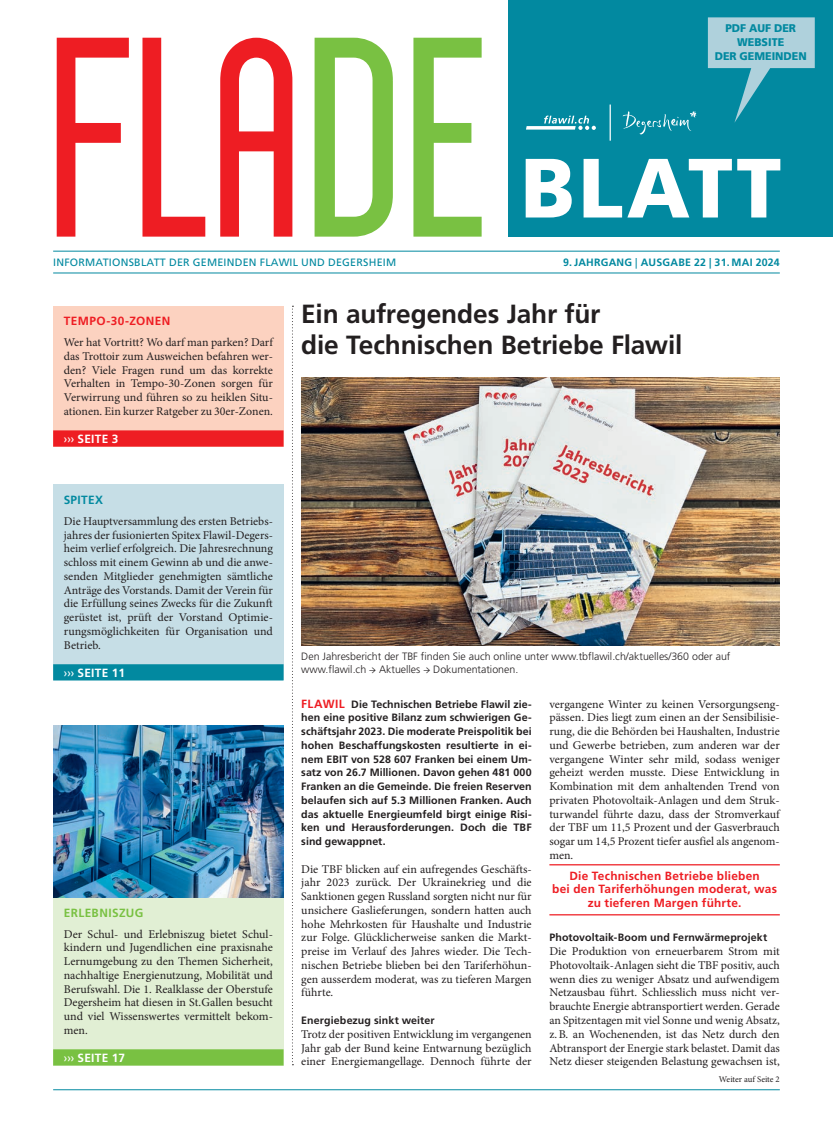
<style>
.page{position:relative;width:833px;height:1134px;background:#fff}
.page>*{position:absolute;margin:0;border:0;box-sizing:border-box;transform-origin:0 0}
.t1{font:284.12px "Sigward";color:#ee1d23;scale:.94 1}
.t2{font:900 84px "Frutiger LT Std";letter-spacing:.04em;color:#fff}
.t3{font:700 26.25px/31.2px "Frutiger LT Std";letter-spacing:-.005em;color:#231f20}
.t4{font:11.88px/13.8px "Minion Pro";color:#231f20;text-align:justify}
.t5{font:700 11.88px/13.8px "Frutiger LT Std";letter-spacing:.02em;color:#ee1d23;text-align:center}
.t6{font:700 11.88px "Frutiger LT Std";letter-spacing:.02em;color:#fff}
.t7{font:700 11.88px "Frutiger LT Std";letter-spacing:.03em;color:#79c142}
.t8{font:700 11.88px "Frutiger LT Std";letter-spacing:.025em;color:#0289a0}
.t9{font:900 11.12px/13.9px "Frutiger LT Std";color:#0289a0;text-align:center;scale:.96 1}
.t10{font:700 10.62px/13.8px "Frutiger LT Std";letter-spacing:.01em;color:#231f20;text-align:justify}
.t11{font:300 10.62px/13.8px "Frutiger LT Std";color:#231f20}
.t12{font:10.62px "Frutiger LT Std";letter-spacing:.02em;color:#0289a0}
.t13{font:700 10.62px "Frutiger LT Std";letter-spacing:.02em;color:#0289a0}
.t14{font:8.75px "Minion Pro";letter-spacing:-.005em;color:#231f20}
.s1{color:#79c142}
.s2{font-weight:400}
.s3{font-family:"Minion Pro";font-weight:400}
.s4{font-size:11.88px;color:#ee1d23}
</style>
<div class="page">
<hr style="left:53px;top:251px;width:727px;height:1px;background:#0289a0">
<hr style="left:53px;top:272px;width:727px;height:1px;background:#0289a0">
<div style="left:508px;top:0;width:325px;height:237px;background:#0289a0"></div>
<svg style="left:526px;top:116px;width:70px;height:14px"></svg>
<svg style="left:622px;top:111px;width:75px;height:24px"></svg>
<hr style="left:609px;top:105px;width:2px;height:36px;background:#fff">
<svg style="left:708px;top:17px;width:106px;height:106px"></svg>
<hr style="left:53px;top:1089px;width:727px;height:1px;background:#0289a0">
<svg style="left:292px;top:306px;width:1px;height:759px"></svg>
<hr style="left:549px;top:864px;width:231px;height:1px;background:#ee1d23">
<hr style="left:549px;top:914px;width:231px;height:1px;background:#ee1d23">
<div style="left:53px;top:306px;width:230px;height:140px;background:#fcd2c0"></div>
<div style="left:53px;top:430px;width:230px;height:17px;background:#ee1d23"></div>
<div style="left:53px;top:897px;width:230px;height:168px;background:#e1efd4"></div>
<div style="left:53px;top:1049px;width:230px;height:16px;background:#79c142"></div>
<div style="left:53px;top:485px;width:230px;height:195px;background:#c6dee6"></div>
<div style="left:53px;top:664px;width:230px;height:16px;background:#0289a0"></div>
<img style="left:301px;top:378px;width:479px;height:268px">
<img style="left:53px;top:725px;width:230px;height:172px">
<h1 class="t1" style="left:57px;top:18px;width:472px">FlA<span class="s1">DE</span></h1>
<p class="t9" style="left:714px;top:21px;width:98px">PDF AUF DER<br>WEBSITE<br>DER GEMEINDEN</p>
<h2 class="t2" style="left:521px;top:137px;width:262px">BLATT</h2>
<p class="t13" style="left:563px;top:256px;width:218px">9.JAHRGANG <span class="s2">|</span> AUSGABE 22 | 31. MAI 2024</p>
<h3 class="t3" style="left:301px;top:298px;width:383px">Ein aufregendes Jahr für<br>die Technischen Betriebe Flawil</h3>
<p class="t12" style="left:53px;top:256px;width:344px">INFORMATIONSBLATT DER GEMEINDEN FLAWIL UND DEGERSHEIM</p>
<p class="t5" style="left:64px;top:314px;width:108px">TEMPO-30-ZONEN</p>
<p class="t4" style="left:64px;top:335px;width:211px">Wer hat Vortritt? Wo darf man parken? Darf das Trottoir zum Ausweichen befahren wer&shy;den? Viele Fragen rund um das korrekte Verhalten in Tempo-30-Zonen sorgen für Verwirrung und führen so zu heiklen Situ&shy;ationen. Ein kurzer Ratgeber zu 30er-Zonen.</p>
<p class="t6" style="left:64px;top:432px;width:56px"><span class="s2">›››</span> SEITE 3</p>
<p class="t8" style="left:64px;top:493px;width:41px">SPITEX</p>
<p class="t4" style="left:64px;top:514px;width:211px">Die Hauptversammlung des ersten Betriebs&shy;jahres der fusionierten Spitex Flawil-Degers&shy;heim verlief erfolgreich. Die Jahresrechnung schloss mit einem Gewinn ab und die anwe&shy;senden Mitglieder genehmigten sämtliche Anträge des Vorstands. Damit der Verein für die Erfüllung seines Zwecks für die Zukunft gerüstet ist, prüft der Vorstand Optimie&shy;rungsmöglichkeiten für Organisation und Betrieb.</p>
<p class="t6" style="left:64px;top:665px;width:63px"><span class="s2">›››</span> SEITE 11</p>
<p class="t7" style="left:64px;top:905px;width:81px">ERLEBNISZUG</p>
<p class="t4" style="left:64px;top:927px;width:211px">Der Schul- und Erlebniszug bietet Schul&shy;kindern und Jugendlichen eine praxisnahe Lernumgebung zu den Themen Sicherheit, nachhaltige Energienutzung, Mobilität und Berufswahl. Die 1. Realklasse der Oberstufe Degersheim hat diesen in St.Gallen besucht und viel Wissenswertes vermittelt bekom&shy;men.</p>
<p class="t6" style="left:64px;top:1050px;width:63px"><span class="s2">›››</span> SEITE 17</p>
<p class="t11" style="left:301px;top:649px;width:431px">Den Jahresbericht der TBF finden Sie auch online unter www.tbflawil.ch/aktuelles/360 oder auf www.flawil.ch <span class="s3">→</span> Aktuelles <span class="s3">→</span> Dokumentationen.</p>
<p class="t10" style="left:301px;top:697px;width:232px"><span class="s4">FLAWIL</span> Die Technischen Betriebe Flawil zie&shy;hen eine positive Bilanz zum schwierigen Ge&shy;schäftsjahr 2023. Die moderate Preispolitik bei hohen Beschaffungskosten resultierte in ei&shy;nem EBIT von 528 607 Franken bei einem Um&shy;satz von 26.7 Millionen. Davon gehen 481 000<br>Franken an die Gemeinde. Die freien Reserven belaufen sich auf 5.3 Millionen Franken. Auch das aktuelle Energieumfeld birgt einige Risi&shy;ken und Herausforderungen. Doch die TBF sind gewappnet.</p>
<p class="t4" style="left:301px;top:862px;width:232px">Die TBF blicken auf ein aufregendes Geschäfts&shy;jahr 2023 zurück. Der Ukrainekrieg und die Sanktionen gegen Russland sorgten nicht nur für unsichere Gaslieferungen, sondern hatten auch hohe Mehrkosten für Haushalte und Industrie zur Folge. Glücklicherweise sanken die Markt&shy;preise im Verlauf des Jahres wieder. Die Tech&shy;nischen Betriebe blieben bei den Tariferhöhun&shy;gen ausserdem moderat, was zu tieferen Margen führte.</p>
<p class="t10" style="left:301px;top:1013px;width:135px">Energiebezug sinkt weiter</p>
<p class="t4" style="left:301px;top:1027px;width:232px">Trotz der positiven Entwicklung im vergangenen Jahr gab der Bund keine Entwarnung bezüglich einer Energiemangellage. Dennoch führte der</p>
<p class="t4" style="left:549px;top:697px;width:232px">vergangene Winter zu keinen Versorgungseng&shy;pässen. Dies liegt zum einen an der Sensibilisie&shy;rung, die die Behörden bei Haushalten, Industrie und Gewerbe betrieben, zum anderen war der vergangene Winter sehr mild, sodass weniger geheizt werden musste. Diese Entwicklung in Kombination mit dem anhaltenden Trend von privaten Photovoltaik-Anlagen und dem Struk&shy;turwandel führte dazu, dass der Stromverkauf der TBF um 11,5 Prozent und der Gasverbrauch sogar um 14,5 Prozent tiefer ausfiel als angenom&shy;men.</p>
<p class="t5" style="left:552px;top:869px;width:226px">Die Technischen Betriebe blieben<br>bei den Tariferhöhungen moderat, was zu tieferen Margen führte.</p>
<p class="t10" style="left:549px;top:931px;width:219px">Photovoltaik-Boom und Fernwärmeprojekt</p>
<p class="t4" style="left:549px;top:945px;width:232px">Die Produktion von erneuerbarem Strom mit Photovoltaik-Anlagen sieht die TBF positiv, auch wenn dies zu weniger Absatz und aufwendigem Netzausbau führt. Schliesslich muss nicht ver&shy;brauchte Energie abtransportiert werden. Gerade an Spitzentagen mit viel Sonne und wenig Absatz, z.B. an Wochenenden, ist das Netz durch den Abtransport der Energie stark belastet. Damit das Netz dieser steigenden Belastung gewachsen ist,</p>
<p class="t14" style="left:719px;top:1073px;width:62px">Weiter auf Seite 2</p>
</div>
